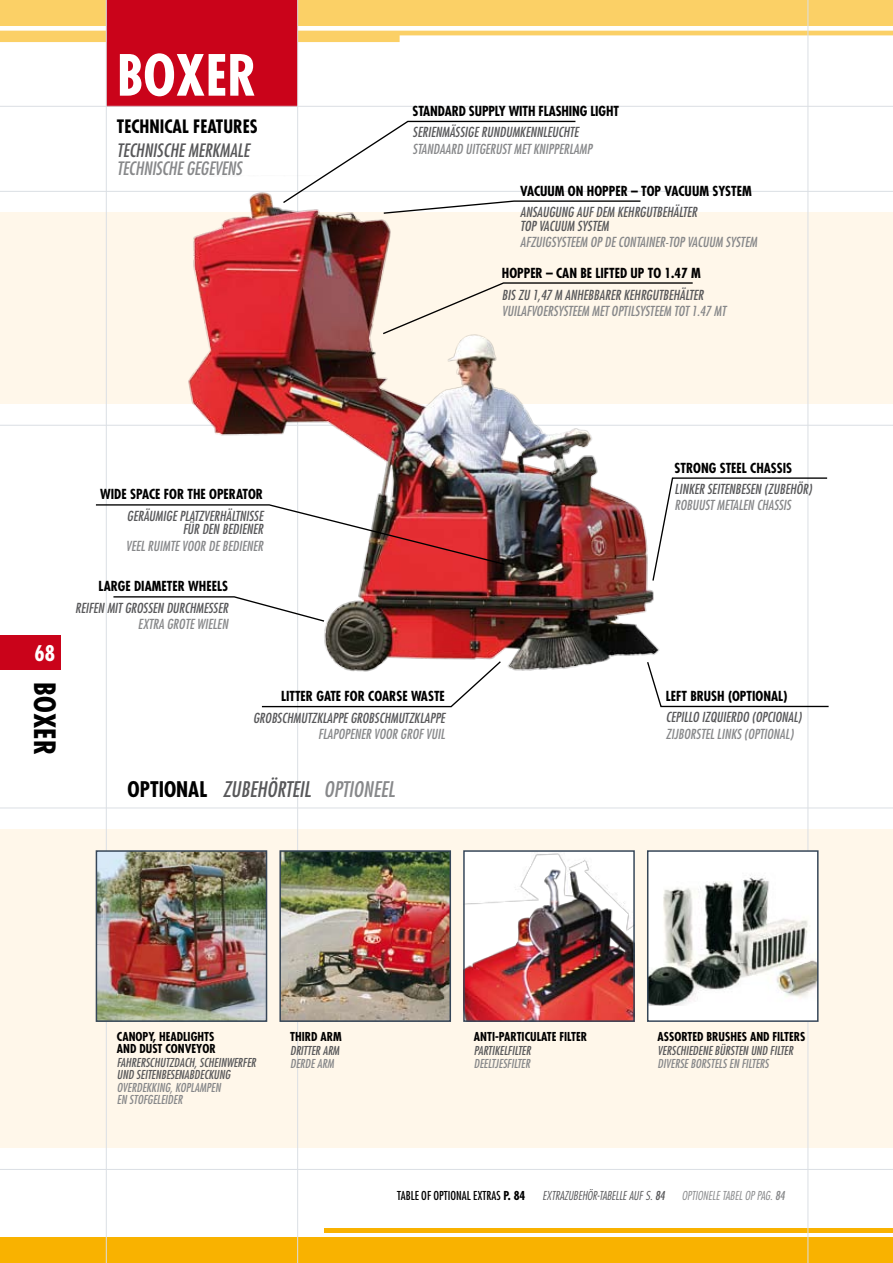
<style>
.page{position:relative;width:893px;height:1263px;background:#fff}
.page>*{position:absolute;margin:0;border:0;box-sizing:border-box;transform-origin:0 0}
.t1{font:700 condensed 55.2px "Futura";color:#fff}
.t2{font:700 condensed 28.65px "Futura";color:#000}
.t3{font:italic condensed 21px "Futura";color:#58585a}
.t4{font:700 condensed 21px "Futura";color:#000}
.t5{font:700 condensed 21px "Futura";color:#fff}
.t6{font:italic condensed 18px "Futura";color:#58585a}
.t7{font:italic condensed 18px "Futura";letter-spacing:-.01em;color:#87888a}
.t8{font:700 condensed 18px "Futura";color:#000}
.t9{font:italic condensed 13.5px/13.5px "Futura";color:#58585a}
.t10{font:italic condensed 13.5px "Futura";color:#87888a}
.t11{font:700 condensed 13.5px "Futura";color:#000}
.t12{font:italic condensed 12px "Futura";color:#58585a}
.t13{font:700 condensed 12px "Futura";color:#000}
.t14{font:italic condensed 12px/12px "Futura";color:#87888a}
.t15{font:italic 300 condensed 12px "Futura";color:#58585a}
.t16{font:italic 300 condensed 12px "Futura";color:#87888a}
.t17{font:condensed 12px "Futura";color:#000}
.s1{color:#87888a}
.s2{font-weight:400}
</style>
<div class="page">
<div style="left:0;top:829px;width:893px;height:319px;background:#fff7ea"></div>
<div style="left:0;top:1238px;width:893px;height:25px;background:#f9b200"></div>
<hr style="left:324px;top:1228px;width:569px;height:4px;background:#f9b200">
<div style="left:0;top:213px;width:893px;height:191px;background:#fff7ea"></div>
<div style="left:106px;top:0;width:192px;height:106px;background:#ca031a"></div>
<hr style="left:297px;top:0;width:1px;height:1263px;background:#dbdfe4">
<hr style="left:0;top:425px;width:893px;height:1px;background:#dbdfe4">
<hr style="left:0;top:807px;width:893px;height:1px;background:#dbdfe4">
<hr style="left:0;top:106px;width:893px;height:1px;background:#dbdfe4">
<hr style="left:0;top:1169px;width:893px;height:1px;background:#dbdfe4">
<hr style="left:0;top:191px;width:893px;height:1px;background:#dbdfe4">
<hr style="left:106px;top:0;width:1px;height:1263px;background:#dbdfe4">
<hr style="left:807px;top:0;width:1px;height:1263px;background:#dbdfe4">
<div style="left:0;top:636px;width:60px;height:34px;background:#ca031a"></div>
<svg style="left:0;top:0;width:893px;height:42px"></svg>
<img style="left:99px;top:853px;width:165px;height:166px">
<div style="left:96px;top:850px;width:171px;height:172px;border:2px solid #364658"></div>
<img style="left:282px;top:853px;width:166px;height:166px">
<div style="left:279px;top:850px;width:172px;height:172px;border:2px solid #364658"></div>
<img style="left:466px;top:853px;width:166px;height:166px">
<div style="left:463px;top:850px;width:172px;height:172px;border:2px solid #364658"></div>
<div style="left:648px;top:851px;width:170px;height:170px;background:#fff"></div>
<img style="left:650px;top:875px;width:166px;height:131px">
<div style="left:647px;top:850px;width:172px;height:172px;border:2px solid #364658"></div>
<img style="left:159px;top:192px;width:535px;height:479px">
<svg style="left:381px;top:282px;width:313px;height:53px"></svg>
<svg style="left:95px;top:504px;width:411px;height:62px"></svg>
<svg style="left:113px;top:595px;width:213px;height:28px"></svg>
<svg style="left:646px;top:660px;width:183px;height:48px"></svg>
<svg style="left:282px;top:120px;width:360px;height:95px"></svg>
<svg style="left:651px;top:477px;width:177px;height:105px"></svg>
<svg style="left:261px;top:660px;width:241px;height:48px"></svg>
<h1 class="t1" style="left:117px;top:41px;width:141px">BOXER</h1>
<h3 class="t8" style="left:117px;top:115px;width:86px">TECHNICAL FEATURES</h3>
<h3 class="t6" style="left:117px;top:139px;width:134px">TECHNISCHE MERKMALE</h3>
<h3 class="t7" style="left:117px;top:157px;width:127px">TECHNISCHE GEGEVENS</h3>
<p class="t11" style="left:413px;top:102px;width:8px">STANDARD</p>
<p class="t11" style="left:469px;top:102px;width:8px">SUPPL</p>
<p class="t11" style="left:499px;top:102px;width:47px">Y WIT H FLAS</p>
<p class="t11" style="left:561px;top:102px;width:59px">HING LIGHT</p>
<p class="t9" style="left:413px;top:126px;width:7px">SERIENM</p>
<p class="t9" style="left:449px;top:126px;width:12px">ÄSSIGE</p>
<p class="t9" style="left:481px;top:126px;width:99px">RUNDUM KENNLEUCH TE</p>
<p class="t10" style="left:413px;top:141px;width:73px">STANDAARD UI TGERUS</p>
<p class="t10" style="left:507px;top:141px;width:87px">T MET KNIPPERLAM P</p>
<p class="t11" style="left:520px;top:182px;width:29px">VACUUM</p>
<p class="t11" style="left:568px;top:182px;width:34px">ON HOPPER</p>
<p class="t11" style="left:631px;top:182px;width:63px">– TOP VACUUM</p>
<p class="t11" style="left:712px;top:182px;width:21px">SYSTEM</p>
<p class="t9" style="left:520px;top:205px;width:8px">ANSAUGUNG</p>
<p class="t9" style="left:577px;top:205px;width:54px">AUF DEM KEHRGU</p>
<p class="t9" style="left:652px;top:205px;width:41px">TBEHÄLTER</p>
<p class="t9" style="left:520px;top:219px;width:26px">TOP VACUUM</p>
<p class="t9" style="left:577px;top:219px;width:27px">SYSTEM</p>
<p class="t10" style="left:520px;top:234px;width:126px">AFZUIGS YSTEEM OP DE CONTAINER</p>
<p class="t10" style="left:665px;top:234px;width:29px">-TOP VACUUM</p>
<p class="t10" style="left:725px;top:234px;width:27px">SYSTEM</p>
<p class="t11" style="left:502px;top:265px;width:16px">HOPPER</p>
<p class="t11" style="left:546px;top:265px;width:156px">– CAN BE LIFTED UP TO 1.47 M</p>
<p class="t9" style="left:502px;top:288px;width:135px">BIS ZU 1,47 M ANHEBBARER KEHRGU</p>
<p class="t9" style="left:658px;top:288px;width:41px">TBEHÄLTER</p>
<p class="t10" style="left:502px;top:303px;width:224px">VUILAFVOERS YSTEEM MET OPTILSYSTEEM TOT 1.47 MT</p>
<h3 class="t5" style="left:34px;top:640px;width:22px">68</h3>
<h2 class="t2" style="left:62px;top:682px;width:74px;rotate:90deg">BOXER</h2>
<p class="t11" style="left:100px;top:486px;width:8px">WIDE</p>
<p class="t11" style="left:130px;top:486px;width:42px">SPACEFOR</p>
<p class="t11" style="left:188px;top:486px;width:30px">THE OPERATOR</p>
<p class="t9" style="left:127px;top:509px;width:29px">GERÄUMIGE</p>
<p class="t9" style="left:179px;top:509px;width:66px">PLATZVERHÄLTNISSE<br>FÜR DEN BEDIENER</p>
<p class="t10" style="left:126px;top:537px;width:29px">VEEL RUIM</p>
<p class="t10" style="left:170px;top:537px;width:75px">TE VOOR DE BEDIENER</p>
<p class="t11" style="left:99px;top:578px;width:43px">LARGEDIAMETER</p>
<p class="t11" style="left:188px;top:578px;width:25px">WHEELS</p>
<p class="t9" style="left:75px;top:601px;width:74px">REIFEN MIT GROSSEN</p>
<p class="t9" style="left:166px;top:601px;width:13px">DURCHMESSER</p>
<p class="t10" style="left:138px;top:616px;width:86px">EXTRA GROTE WIELEN</p>
<p class="t11" style="left:281px;top:688px;width:7px">LITTER</p>
<p class="t11" style="left:316px;top:688px;width:36px">GATE FOR</p>
<p class="t11" style="left:368px;top:688px;width:14px">COARSE</p>
<p class="t11" style="left:411px;top:688px;width:8px">WASTE</p>
<p class="t9" style="left:253px;top:711px;width:31px">GROBSCHMU</p>
<p class="t9" style="left:307px;top:711px;width:75px">TZKLAPPE GROBSCHMU</p>
<p class="t9" style="left:404px;top:711px;width:42px">TZKLAPPE</p>
<p class="t10" style="left:318px;top:726px;width:38px">FLAPOPENER</p>
<p class="t10" style="left:374px;top:726px;width:73px">VOOR GROF VUIL</p>
<h3 class="t4" style="left:128px;top:776px;width:11px">OPTIONAL</h3>
<h3 class="t3" style="left:223px;top:777px;width:170px">ZUBEHÖRTEIL <span class="s1">OPTIONEEL</span></h3>
<p class="t11" style="left:675px;top:459px;width:8px">STRON</p>
<p class="t11" style="left:709px;top:459px;width:18px">G STEEL</p>
<p class="t11" style="left:750px;top:459px;width:21px">CHASSIS</p>
<p class="t9" style="left:675px;top:482px;width:73px">LINKER SEI TENBESEN</p>
<p class="t9" style="left:764px;top:482px;width:28px">(ZUBEHÖR</p>
<p class="t9" style="left:808px;top:482px;width:5px">)</p>
<p class="t10" style="left:675px;top:497px;width:89px">ROBUUST METALEN CHASSIS</p>
<p class="t11" style="left:666px;top:687px;width:7px">LEFT</p>
<p class="t11" style="left:690px;top:687px;width:8px">BRUS</p>
<p class="t11" style="left:717px;top:687px;width:23px">H (OPTIONAL</p>
<p class="t11" style="left:783px;top:687px;width:6px">)</p>
<p class="t9" style="left:666px;top:711px;width:137px">CEPILLO IZQUIERDO (OPCIONA L)</p>
<p class="t10" style="left:666px;top:725px;width:129px">ZIJBORS TEL LINKS (OPTIONA L)</p>
<p class="t13" style="left:117px;top:1029px;width:13px">CANOP</p>
<p class="t13" style="left:148px;top:1029px;width:24px">Y, HEADLI</p>
<p class="t13" style="left:191px;top:1029px;width:20px">GHTS</p>
<p class="t13" style="left:117px;top:1041px;width:8px">AND</p>
<p class="t13" style="left:139px;top:1041px;width:7px">DUST</p>
<p class="t13" style="left:166px;top:1041px;width:13px">CONVE</p>
<p class="t13" style="left:196px;top:1041px;width:14px">YOR</p>
<p class="t12" style="left:117px;top:1055px;width:10px">FAHRERSCHU</p>
<p class="t12" style="left:165px;top:1055px;width:40px">TZDACH, SCHEIN</p>
<p class="t12" style="left:226px;top:1055px;width:27px">WER FER</p>
<p class="t12" style="left:117px;top:1067px;width:55px">UND SEI TENBESENA</p>
<p class="t12" style="left:189px;top:1067px;width:31px">BDECKUNG</p>
<p class="t14" style="left:117px;top:1082px;width:100px">OVER DEKKING, KOPLAM PEN<br>EN STOFGELEIDER</p>
<p class="t13" style="left:290px;top:1029px;width:39px">THIRD ARM</p>
<p class="t12" style="left:290px;top:1043px;width:40px">DRI TTER ARM</p>
<p class="t14" style="left:290px;top:1058px;width:34px">DERDEARM</p>
<p class="t13" style="left:474px;top:1029px;width:7px">ANTI</p>
<p class="t13" style="left:495px;top:1029px;width:10px">-PARTI</p>
<p class="t13" style="left:525px;top:1029px;width:12px">CULATE</p>
<p class="t13" style="left:559px;top:1029px;width:6px">FILTER</p>
<p class="t12" style="left:474px;top:1043px;width:54px">PAR TIKELFILTER</p>
<p class="t14" style="left:474px;top:1058px;width:53px">DEELTJESFILTER</p>
<p class="t13" style="left:658px;top:1029px;width:7px">ASSORTED</p>
<p class="t13" style="left:706px;top:1029px;width:7px">BRUS</p>
<p class="t13" style="left:730px;top:1029px;width:27px">HES AND</p>
<p class="t13" style="left:772px;top:1029px;width:6px">FILTERS</p>
<p class="t12" style="left:658px;top:1043px;width:6px">VERSCHIE</p>
<p class="t12" style="left:693px;top:1043px;width:97px">DENE BÜRS TEN UND FILTER</p>
<p class="t14" style="left:658px;top:1058px;width:11px">DIVERSE</p>
<p class="t14" style="left:690px;top:1058px;width:71px">BORS TELS EN FILTERS</p>
<p class="t17" style="left:397px;top:1188px;width:9px">TABLE</p>
<p class="t17" style="left:421px;top:1188px;width:18px">OF OPTIONAL</p>
<p class="t17" style="left:473px;top:1188px;width:15px">EXTRAS</p>
<p class="t13" style="left:504px;top:1188px;width:23px">P. 84</p>
<p class="t15" style="left:542px;top:1188px;width:15px">EXTRAZUBEH</p>
<p class="t15" style="left:587px;top:1188px;width:21px">ÖR-TABELLE</p>
<p class="t15" style="left:629px;top:1188px;width:37px">AUF S. <span class="s2">84</span></p>
<p class="t16" style="left:682px;top:1188px;width:11px">OPTIONELE</p>
<p class="t16" style="left:722px;top:1188px;width:5px">TABEL</p>
<p class="t16" style="left:745px;top:1188px;width:42px">OPPAG. <span class="s2">84</span></p>
</div>
